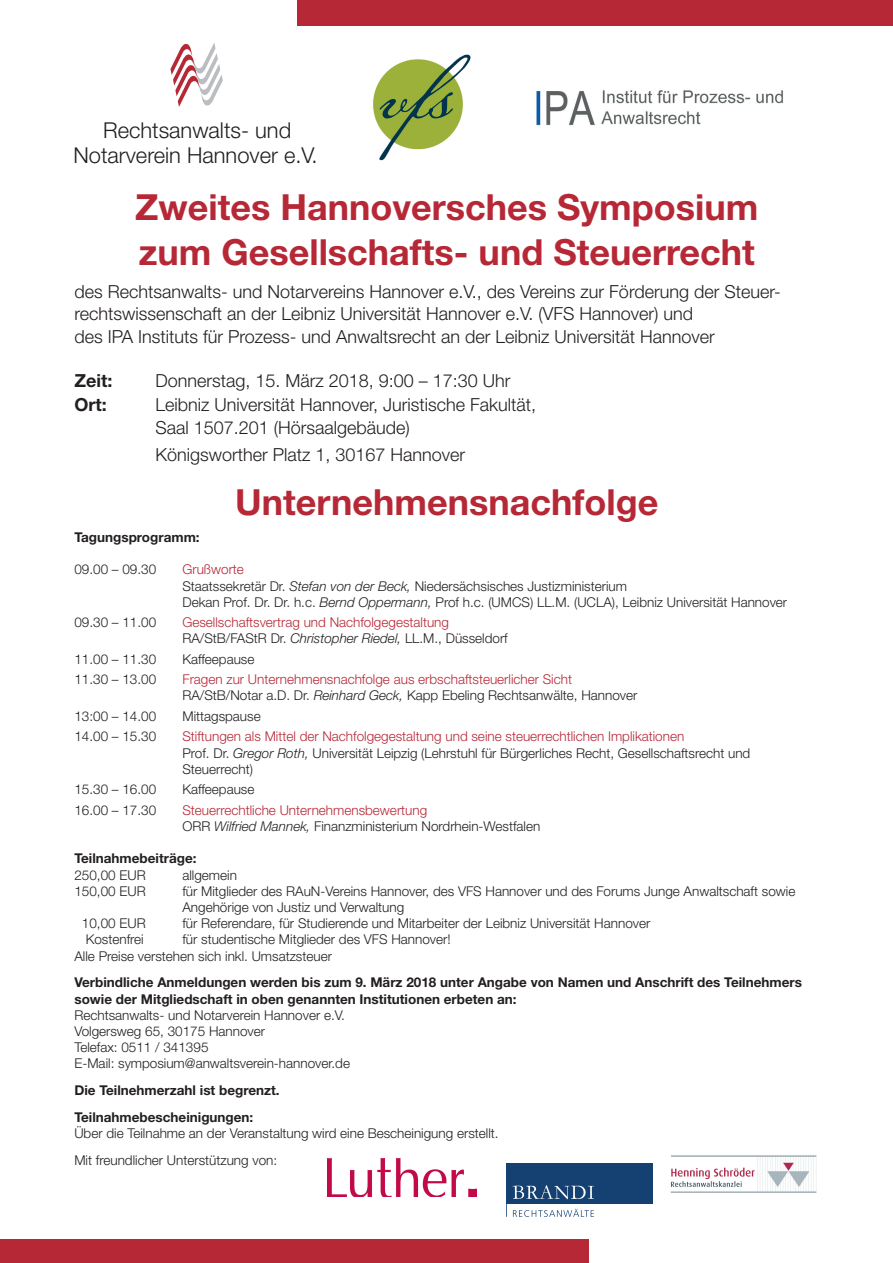
<style>
.page{position:relative;width:893px;height:1263px;background:#fff}
.page>*{position:absolute;margin:0;border:0;box-sizing:border-box;transform-origin:0 0}
.t1{font:700 36px/45.3px "Helvetica Neue";color:#b72837}
.t2{font:300 21.9px/24.8px "Helvetica Neue";color:#231f20;text-align:center}
.t3{font:300 18px/22.5px "Helvetica Neue";color:#231f20}
.t4{font:700 18px "Helvetica Neue";color:#231f20}
.t5{font:300 13.5px/16.2px "Helvetica Neue";color:#231f20}
.t6{font:700 13.5px/16.2px "Helvetica Neue";color:#231f20}
.t7{font:300 13.5px/16.2px "Helvetica Neue";color:#b72837}
.s1{color:#b72837}
.s2{font-style:italic}
.s3{color:#231f20}
.s4{font-style:italic;color:#231f20}
</style>
<div class="page">
<svg style="left:170px;top:43px;width:53px;height:64px"></svg>
<img style="left:327px;top:1158px;width:149px;height:39px">
<div style="left:506px;top:1163px;width:146px;height:41px;background:#154172"></div>
<svg style="left:513px;top:1185px;width:81px;height:14px"></svg>
<svg style="left:506px;top:1204px;width:1px;height:13px"></svg>
<svg style="left:513px;top:1209px;width:81px;height:8px"></svg>
<img style="left:670px;top:1155px;width:147px;height:38px">
<div style="left:298px;top:0;width:595px;height:26px;background:#b72837"></div>
<div style="left:0;top:1239px;width:589px;height:24px;background:#b72837"></div>
<img style="left:373px;top:54px;width:98px;height:107px">
<img style="left:536px;top:90px;width:247px;height:36px">
<h2 class="t2" style="left:74px;top:117px;width:246px">Rechtsanwalts- und<br>Notarverein Hannover e.V.</h2>
<h1 class="t1" style="left:135px;top:183px;width:625px">Zweites Hannoversches Symposium zum Gesellschafts- und Steuerrecht</h1>
<p class="t3" style="left:74px;top:280px;width:708px">des Rechtsanwalts- und Notarvereins Hannover e.V., des Vereins zur Förderung der Steuer&shy;rechtswissenschaft an der Leibniz Universität Hannover e.V. (VFS Hannover) und<br>des IPA Instituts für Prozess- und Anwaltsrecht an der Leibniz Universität Hannover</p>
<h3 class="t4" style="left:74px;top:369px;width:39px">Zeit:</h3>
<h3 class="t3" style="left:155px;top:369px;width:357px">Donnerstag, 15. März 2018, 9:00 – 17:30 Uhr</h3>
<h3 class="t4" style="left:74px;top:393px;width:34px">Ort:</h3>
<h3 class="t3" style="left:155px;top:392px;width:382px;line-height:23.5px">Leibniz Universität Hannover, Juristische Fakultät,<br>Saal 1507.201 (Hörsaalgebäude)</h3>
<h3 class="t3" style="left:155px;top:443px;width:311px">Königsworther Platz 1, 30167 Hannover</h3>
<h1 class="t1" style="left:235px;top:479px;width:425px">Unternehmensnachfolge</h1>
<p class="t6" style="left:74px;top:529px;width:127px">Tagungsprogramm:</p>
<p class="t5" style="left:74px;top:561px;width:83px">09.00 – 09.30</p>
<p class="t5" style="left:182px;top:561px;width:606px"><span class="s1">Grußworte<br></span>Staatssekretär Dr. <span class="s2">Stefan von der Beck,</span> Niedersächsisches Justizministerium<br>Dekan Prof. Dr. Dr. h.c. <span class="s2">Bernd Oppermann,</span> Prof h.c. (UMCS) LL.M. (UCLA), Leibniz Universität Hannover</p>
<p class="t5" style="left:74px;top:614px;width:83px">09.30 – 11.00</p>
<p class="t7" style="left:182px;top:614px;width:327px">Gesellschaftsvertrag und Nachfolgegestaltung<br><span class="s3">RA/StB/FAStR Dr.</span> <span class="s4">Christopher Riedel,</span> <span class="s3">LL.M., Düsseldorf</span></p>
<p class="t5" style="left:74px;top:651px;width:83px">11.00 – 11.30</p>
<p class="t5" style="left:182px;top:651px;width:74px">Kaffeepause</p>
<p class="t5" style="left:74px;top:671px;width:83px">11.30 – 13.00</p>
<p class="t7" style="left:182px;top:671px;width:456px">Fragen zur Unternehmensnachfolge aus erbschaftsteuerlicher Sicht<br><span class="s3">RA/StB/Notar a.D. Dr.</span> <span class="s4">Reinhard Geck,</span> <span class="s3">Kapp Ebeling Rechtsanwälte, Hannover</span></p>
<p class="t5" style="left:74px;top:708px;width:83px">13:00 – 14.00</p>
<p class="t5" style="left:182px;top:708px;width:80px">Mittagspause</p>
<p class="t5" style="left:74px;top:728px;width:83px">14.00 – 15.30</p>
<p class="t5" style="left:182px;top:728px;width:569px"><span class="s1">Stiftungen als Mittel der Nachfolgegestaltung und seine steuerrechtlichen Implikationen<br></span>Prof. Dr. <span class="s2">Gregor Roth,</span> Universität Leipzig (Lehrstuhl für Bürgerliches Recht, Gesellschaftsrecht und<br>Steuerrecht)</p>
<p class="t5" style="left:74px;top:781px;width:83px">15.30 – 16.00</p>
<p class="t5" style="left:182px;top:781px;width:74px">Kaffeepause</p>
<p class="t5" style="left:74px;top:801px;width:83px">16.00 – 17.30</p>
<p class="t5" style="left:182px;top:801px;width:359px"><span class="s1">Steuerrechtliche Unternehmensbewertung<br></span>ORR <span class="s2">Wilfried Mannek,</span> Finanzministerium Nordrhein-Westfalen</p>
<p class="t6" style="left:74px;top:850px;width:124px">Teilnahmebeiträge:</p>
<p class="t5" style="left:74px;top:866px;width:73px">250,00 EUR</p>
<p class="t5" style="left:182px;top:866px;width:56px">allgemein</p>
<p class="t5" style="left:74px;top:882px;width:73px">150,00 EUR</p>
<p class="t5" style="left:182px;top:882px;width:614px">für Mitglieder des RAuN-Vereins Hannover, des VFS Hannover und des Forums Junge Anwaltschaft sowie<br>Angehörige von Justiz und Verwaltung</p>
<p class="t5" style="left:82px;top:915px;width:65px">10,00 EUR</p>
<p class="t5" style="left:182px;top:915px;width:469px">für Referendare, für Studierende und Mitarbeiter der Leibniz Universität Hannover</p>
<p class="t5" style="left:86px;top:931px;width:60px">Kostenfrei</p>
<p class="t5" style="left:74px;top:931px;width:378px;text-indent:108px">für studentische Mitglieder des VFS Hannover!<br>Alle Preise verstehen sich inkl. Umsatzsteuer</p>
<p class="t6" style="left:74px;top:974px;width:729px">Verbindliche Anmeldungen werden bis zum 9. März 2018 unter Angabe von Namen und Anschrift des Teilnehmers sowie der Mitgliedschaft in oben genannten Institutionen erbeten an:</p>
<p class="t5" style="left:74px;top:1006px;width:277px">Rechtsanwalts- und Notarverein Hannover e.V.<br>Volgersweg 65, 30175 Hannover<br>Telefax: 0511 / 341395<br>E-Mail: symposium@anwaltsverein-hannover.de</p>
<p class="t6" style="left:74px;top:1077px;width:207px;line-height:26.8px">Die Teilnehmerzahl ist begrenzt.<br>Teilnahmebescheinigungen:</p>
<p class="t5" style="left:74px;top:1119px;width:426px;line-height:27px">Über die Teilnahme an der Veranstaltung wird eine Bescheinigung erstellt.<br>Mit freundlicher Unterstützung von:</p>
</div>
